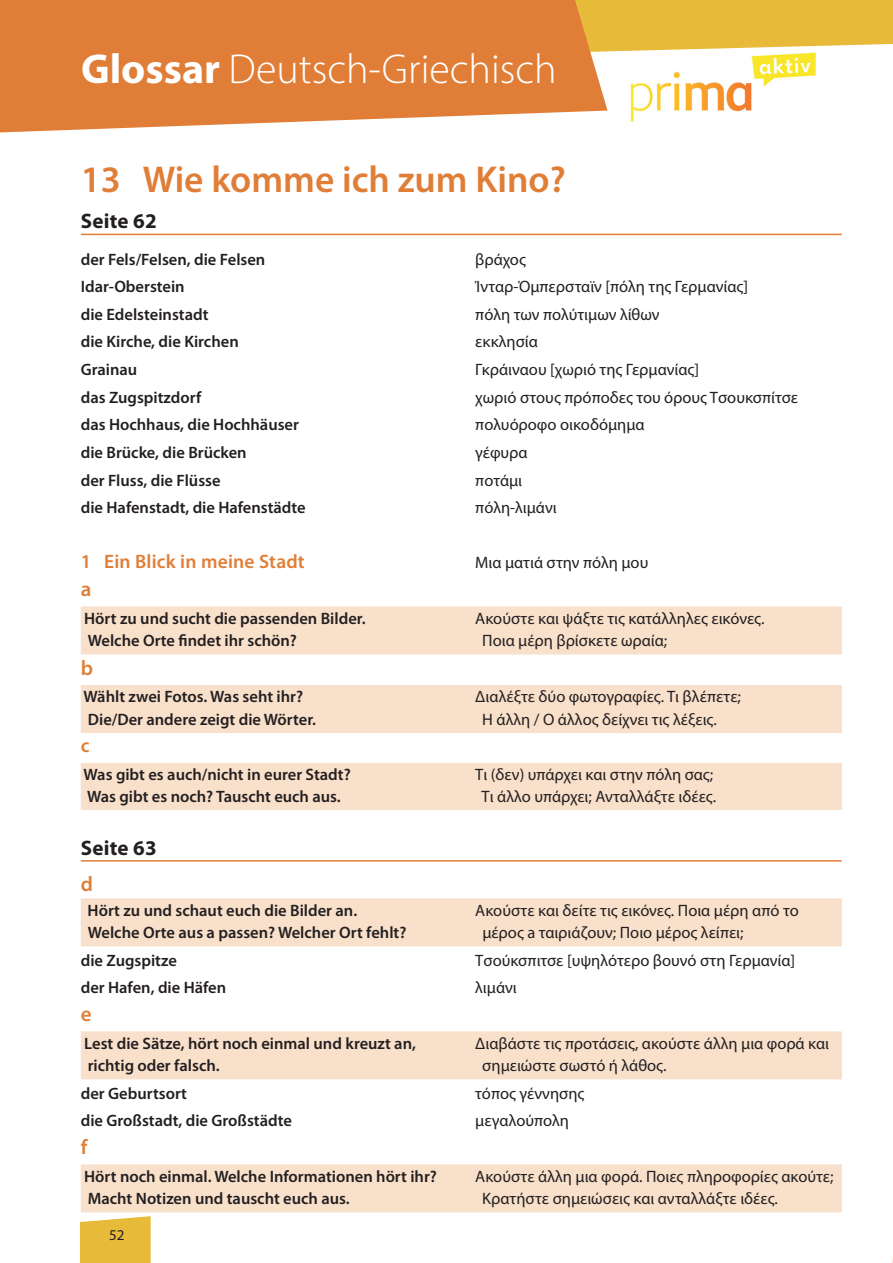
<style>
.page{position:relative;width:893px;height:1263px;background:#fff}
.page>*{position:absolute;margin:0;border:0;box-sizing:border-box;transform-origin:0 0}
.t1{font:300 42px "Myriad Pro";color:#fff}
.basic_test{font:600 37.5px "Myriad Pro";color:#e07e37}
.basic_test-2{font:700 21px "Myriad Pro";letter-spacing:.01em;color:#231f20}
.basic_test-3{font:600 21px "Myriad Pro";color:#e07e37}
.basic_test-4{font:600 19.5px "Myriad Pro";letter-spacing:.01em;color:#e07e37}
.UNDERLINE{font:16.5px "Myriad Pro";color:#231f20}
.UNDERLINE-2{font:600 16.5px "Myriad Pro";color:#231f20}
.basic_test-5{font:16.5px "Myriad Pro";color:#231f20}
.basic_test-6{font:600 16.5px "Myriad Pro";color:#231f20}
.t2{font:15px "Myriad Pro";color:#231f20}
.s1{font-weight:700}
</style>
<div class="page">
<svg style="left:608px;top:0;width:285px;height:52px"></svg>
<svg style="left:80px;top:1216px;width:71px;height:47px"></svg>
<svg style="left:0;top:0;width:608px;height:133px;fill:#e07e37"></svg>
<img style="left:611px;top:51px;width:205px;height:71px">
<hr style="left:81px;top:234px;width:761px;height:1px;background:#e07e37">
<div style="left:81px;top:606px;width:761px;height:26px;background:#f8e0cb"></div>
<div style="left:81px;top:629px;width:761px;height:25px;background:#f8e0cb"></div>
<div style="left:81px;top:685px;width:761px;height:26px;background:#f8e0cb"></div>
<div style="left:81px;top:708px;width:761px;height:25px;background:#f8e0cb"></div>
<div style="left:81px;top:763px;width:761px;height:25px;background:#f8e0cb"></div>
<div style="left:81px;top:784px;width:761px;height:26px;background:#f8e0cb"></div>
<hr style="left:81px;top:860px;width:761px;height:2px;background:#e07e37">
<div style="left:81px;top:898px;width:761px;height:26px;background:#f8e0cb"></div>
<div style="left:81px;top:921px;width:761px;height:25px;background:#f8e0cb"></div>
<div style="left:81px;top:1031px;width:761px;height:26px;background:#f8e0cb"></div>
<div style="left:81px;top:1054px;width:761px;height:25px;background:#f8e0cb"></div>
<div style="left:81px;top:1164px;width:761px;height:26px;background:#f8e0cb"></div>
<div style="left:81px;top:1187px;width:761px;height:25px;background:#f8e0cb"></div>
<h1 class="t1" style="left:81px;top:44px;width:477px"><span class="s1">Glossar</span> Deutsch-Griechisch</h1>
<p class="basic_test" style="left:81px;top:156px;width:486px">13 Wie komme ich zum Kino?</p>
<p class="basic_test-2" style="left:81px;top:208px;width:78px">Seite 62</p>
<p class="basic_test-6" style="left:81px;top:248px;width:186px">der Fels/Felsen, die Felsen</p>
<p class="basic_test-5" style="left:475px;top:249px;width:52px">βράχος</p>
<p class="basic_test-6" style="left:81px;top:276px;width:105px">Idar-Oberstein</p>
<p class="basic_test-5" style="left:475px;top:276px;width:274px">Ίνταρ-Όμπερσταϊν [πόλη της Γερμανίας]</p>
<p class="basic_test-6" style="left:81px;top:304px;width:129px">die Edelsteinstadt</p>
<p class="basic_test-5" style="left:475px;top:304px;width:186px">πόλη των πολύτιμων λίθων</p>
<p class="basic_test-6" style="left:81px;top:331px;width:159px">die Kirche, die Kirchen</p>
<p class="basic_test-5" style="left:475px;top:332px;width:64px">εκκλησία</p>
<p class="basic_test-6" style="left:81px;top:359px;width:58px">Grainau</p>
<p class="basic_test-5" style="left:475px;top:359px;width:225px">Γκράιναου [χωριό της Γερμανίας]</p>
<p class="basic_test-6" style="left:81px;top:387px;width:122px">das Zugspitzdorf</p>
<p class="basic_test-5" style="left:475px;top:387px;width:324px">χωριό στους πρόποδες του όρους Τσουκσπίτσε</p>
<p class="basic_test-6" style="left:81px;top:414px;width:220px">das Hochhaus, die Hochhäuser</p>
<p class="basic_test-5" style="left:475px;top:415px;width:171px">πολυόροφο οικοδόμημα</p>
<p class="basic_test-6" style="left:81px;top:442px;width:167px">die Brücke, die Brücken</p>
<p class="basic_test-5" style="left:475px;top:442px;width:54px">γέφυρα</p>
<p class="basic_test-6" style="left:81px;top:469px;width:141px">der Fluss, die Flüsse</p>
<p class="basic_test-5" style="left:475px;top:470px;width:48px">ποτάμι</p>
<p class="basic_test-6" style="left:81px;top:497px;width:226px">die Hafenstadt, die Hafenstädte</p>
<p class="basic_test-5" style="left:475px;top:497px;width:83px">πόλη-λιμάνι</p>
<p class="basic_test-4" style="left:81px;top:549px;width:225px">1 Ein Blick in meine Stadt</p>
<p class="basic_test-5" style="left:475px;top:553px;width:175px">Μια ματιά στην πόλη μου</p>
<p class="basic_test-3" style="left:81px;top:576px;width:12px">a</p>
<p class="UNDERLINE-2" style="left:84px;top:608px;width:283px">Hört zu und sucht die passenden Bilder.</p>
<p class="UNDERLINE" style="left:475px;top:608px;width:291px">Ακούστε και ψάξτε τις κατάλληλες εικόνες.</p>
<p class="UNDERLINE-2" style="left:88px;top:630px;width:211px">Welche Orte findet ihr schön?</p>
<p class="UNDERLINE" style="left:482px;top:630px;width:187px">Ποια μέρη βρίσκετε ωραία;</p>
<p class="basic_test-3" style="left:81px;top:654px;width:14px">b</p>
<p class="UNDERLINE-2" style="left:84px;top:686px;width:221px">Wählt zwei Fotos. Was seht ihr?</p>
<p class="UNDERLINE" style="left:475px;top:687px;width:267px">Διαλέξτε δύο φωτογραφίες. Τι βλέπετε;</p>
<p class="UNDERLINE-2" style="left:88px;top:709px;width:230px">Die/Der andere zeigt die Wörter.</p>
<p class="UNDERLINE" style="left:482px;top:709px;width:236px">Η άλλη / Ο άλλος δείχνει τις λέξεις.</p>
<p class="basic_test-4" style="left:81px;top:733px;width:10px">c</p>
<p class="UNDERLINE-2" style="left:84px;top:764px;width:269px">Was gibt es auch/nicht in eurer Stadt?</p>
<p class="UNDERLINE" style="left:475px;top:764px;width:239px">Τι (δεν) υπάρχει και στην πόλη σας;</p>
<p class="UNDERLINE-2" style="left:87px;top:786px;width:255px">Was gibt es noch? Tauscht euch aus.</p>
<p class="UNDERLINE" style="left:482px;top:786px;width:236px">Τι άλλο υπάρχει; Ανταλλάξτε ιδέες.</p>
<p class="basic_test-2" style="left:81px;top:834px;width:78px">Seite 63</p>
<p class="basic_test-3" style="left:81px;top:870px;width:14px">d</p>
<p class="UNDERLINE-2" style="left:88px;top:899px;width:271px">Hört zu und schaut euch die Bilder an.</p>
<p class="UNDERLINE" style="left:475px;top:900px;width:325px">Ακούστε και δείτε τις εικόνες. Ποια μέρη από το</p>
<p class="UNDERLINE-2" style="left:88px;top:922px;width:320px">Welche Orte aus a passen? Welcher Ort fehlt?</p>
<p class="UNDERLINE" style="left:482px;top:922px;width:263px">μέρος a ταιριάζουν; Ποιο μέρος λείπει;</p>
<p class="basic_test-6" style="left:81px;top:950px;width:98px">die Zugspitze</p>
<p class="basic_test-5" style="left:475px;top:950px;width:321px">Τσούκσπιτσε [υψηλότερο βουνό στη Γερμανία]</p>
<p class="basic_test-6" style="left:81px;top:977px;width:147px">der Hafen, die Häfen</p>
<p class="basic_test-5" style="left:475px;top:978px;width:43px">λιμάνι</p>
<p class="basic_test-3" style="left:81px;top:1000px;width:12px">e</p>
<p class="UNDERLINE-2" style="left:84px;top:1032px;width:333px">Lest die Sätze, hört noch einmal und kreuzt an,</p>
<p class="UNDERLINE" style="left:475px;top:1033px;width:355px">Διαβάστε τις προτάσεις, ακούστε άλλη μια φορά και</p>
<p class="UNDERLINE-2" style="left:88px;top:1055px;width:133px">richtig oder falsch.</p>
<p class="UNDERLINE" style="left:482px;top:1055px;width:186px">σημειώστε σωστό ή λάθος.</p>
<p class="basic_test-6" style="left:81px;top:1083px;width:108px">der Geburtsort</p>
<p class="basic_test-5" style="left:475px;top:1083px;width:111px">τόπος γέννησης</p>
<p class="basic_test-6" style="left:81px;top:1110px;width:213px">die Großstadt, die Großstädte</p>
<p class="basic_test-5" style="left:475px;top:1111px;width:95px">μεγαλούπολη</p>
<p class="basic_test-3" style="left:81px;top:1133px;width:8px">f</p>
<p class="UNDERLINE-2" style="left:84px;top:1165px;width:354px">Hört noch einmal. Welche Informationen hört ihr?</p>
<p class="UNDERLINE" style="left:475px;top:1166px;width:360px">Ακούστε άλλη μια φορά. Ποιες πληροφορίες ακούτε;</p>
<p class="UNDERLINE-2" style="left:88px;top:1188px;width:263px">Macht Notizen und tauscht euch aus.</p>
<p class="UNDERLINE" style="left:482px;top:1188px;width:297px">Κρατήστε σημειώσεις και ανταλλάξτε ιδέες.</p>
<p class="t2" style="left:109px;top:1225px;width:17px">52</p>
</div>
